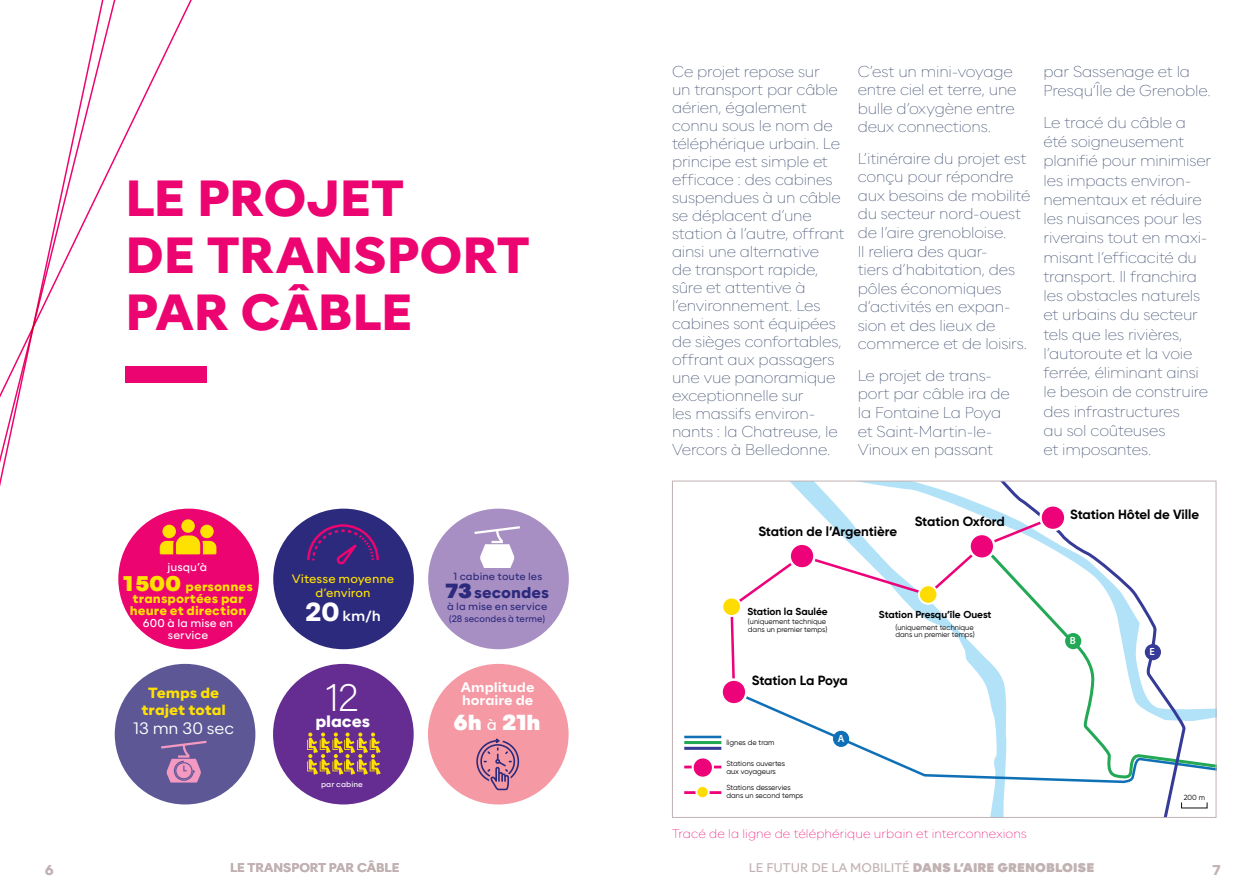
<style>
.page{position:relative;width:1259px;height:893px;background:#fff}
.page>*{position:absolute;margin:0;border:0;box-sizing:border-box;transform-origin:0 0}
.TITRE_1{font:700 48.3px/57px "Alaska Beta";letter-spacing:-.005em;color:#ec0570}
.TEXTE_COURANT{font:40.5px "Acumin Variable Concept";color:#fff}
.TEXTE_COURANT-2{font:900 20.7px "Alaska Beta";color:#fff}
.TEXTE_COURANT-3{font:300 15.75px "Alaska Beta";letter-spacing:-.005em;color:#fff}
.TEXTE_COURANT-4{font:700 15.75px "Alaska Beta";letter-spacing:-.005em;color:#fff}
.TEXTE_COURANT-5{font:100 15px/18px "Alaska Beta";letter-spacing:-.01em;color:#3c4b6d}
.TEXTE_COURANT-6{font:700 15px "Alaska Beta";letter-spacing:-.005em;color:#2c2a7c}
.TEXTE_COURANT-7{font:700 14.1px/17.4px "Alaska Beta";color:#ffe101;text-align:center}
.TEXTE_COURANT-8{font:500 14.1px "Alaska Beta";color:#fff}
.t1{font:700 13.5px "Alaska Beta";color:#c1b1b3}
.t2{font:700 13.35px "Gilroy";color:#000001}
.TEXTE_COURANT-9{font:13.2px/13.2px "Alaska Beta Semi Bold Contrast";color:#fff}
.TEXTE_COURANT-10{font:700 12.15px/12px "Alaska Beta";letter-spacing:.005em;color:#ffe101;text-align:center}
.RÉPONSE{font:100 12px "Alaska Beta";letter-spacing:.01em;color:#ec0570}
.t3{font:900 12px "Alaska Beta";color:#c1b1b3}
.t4{font:600 12px "Alaska Beta";color:#c1b1b3}
.TEXTE_COURANT-11{font:11.55px/14px "Alaska Beta";letter-spacing:.005em;color:#ffe101;text-align:center}
.TEXTE_COURANT-12{font:10.8px/12px "Alaska Beta";letter-spacing:.005em;color:#fff;text-align:center}
.t5{font:600 10.5px "Myriad Pro";color:#fff}
.t6{font:700 10.05px "Gilroy";color:#000001}
.TEXTE_COURANT-13{font:9.9px "Alaska Beta";letter-spacing:.01em;color:#2c2a7c}
.TEXTE_COURANT-14{font:9px "Alaska Beta";letter-spacing:.005em;color:#2c2a7c;scale:.95 1}
.TEXTE_COURANT-15{font:7.5px "Alaska Beta";letter-spacing:.01em;color:#fff}
.t7{font:7.35px/7.4px "Gilroy";color:#000001}
.s1{font-weight:900;font-size:20.25px}
.s2{font-weight:700;font-size:24.9px}
.s3{font-weight:900;font-size:19.5px}
.s4{font-weight:400;font-size:14.85px}
.s5{font-weight:400}
</style>
<div class="page">
<div style="left:118px;top:509px;width:141px;height:140px;background:#ec0570;border-radius:50%"></div>
<div style="left:200px;top:525px;width:14px;height:13px;background:#ffe101;border-radius:50%"></div>
<svg style="left:202px;top:535px;width:14px;height:19px"></svg>
<div style="left:273px;top:509px;width:141px;height:140px;background:#2c2a7c;border-radius:50%"></div>
<svg style="left:307px;top:524px;width:72px;height:41px"></svg>
<div style="left:428px;top:509px;width:141px;height:140px;background:#a88fc3;border-radius:50%"></div>
<svg style="left:474px;top:526px;width:46px;height:42px"></svg>
<div style="left:115px;top:664px;width:140px;height:140px;background:#5d5796;border-radius:50%"></div>
<svg style="left:161px;top:741px;width:45px;height:41px"></svg>
<div style="left:273px;top:664px;width:141px;height:140px;background:#652d91;border-radius:50%"></div>
<svg style="left:307px;top:732px;width:74px;height:43px"></svg>
<div style="left:428px;top:664px;width:140px;height:140px;background:#f59aa4;border-radius:50%"></div>
<svg style="left:476px;top:738px;width:44px;height:52px"></svg>
<svg style="left:0;top:0;width:192px;height:614px"></svg>
<svg style="left:684px;top:483px;width:524px;height:326px"></svg>
<svg style="left:731px;top:695px;width:477px;height:89px"></svg>
<div style="left:833px;top:731px;width:16px;height:16px;background:#1070b6;border-radius:50%"></div>
<svg style="left:1185px;top:548px;width:29px;height:233px"></svg>
<svg style="left:911px;top:483px;width:274px;height:333px"></svg>
<div style="left:1065px;top:633px;width:16px;height:16px;background:#23a956;border-radius:50%"></div>
<div style="left:1144px;top:644px;width:17px;height:16px;background:#363b97;border-radius:50%"></div>
<svg style="left:729px;top:514px;width:327px;height:181px"></svg>
<div style="left:721px;top:680px;width:25px;height:24px;background:#ed027a;border-radius:50%"></div>
<div style="left:720px;top:678px;width:27px;height:28px;border:3px solid #fff;border-radius:50%"></div>
<div style="left:789px;top:544px;width:25px;height:24px;background:#ed027a;border-radius:50%"></div>
<div style="left:788px;top:542px;width:27px;height:28px;border:3px solid #fff;border-radius:50%"></div>
<div style="left:969px;top:534px;width:25px;height:25px;background:#ed027a;border-radius:50%"></div>
<div style="left:968px;top:533px;width:27px;height:27px;border:3px solid #fff;border-radius:50%"></div>
<div style="left:1040px;top:505px;width:25px;height:25px;background:#ed027a;border-radius:50%"></div>
<div style="left:1039px;top:504px;width:27px;height:27px;border:3px solid #fff;border-radius:50%"></div>
<svg style="left:722px;top:597px;width:19px;height:19px"></svg>
<div style="left:721px;top:596px;width:21px;height:21px;border:2px solid #fff;border-radius:50%"></div>
<div style="left:919px;top:585px;width:18px;height:19px;background:#ffdc01;border-radius:50%"></div>
<div style="left:918px;top:584px;width:20px;height:21px;border:2px solid #fff;border-radius:50%"></div>
<hr style="left:684px;top:766px;width:37px;height:2px;background:#ed027a">
<hr style="left:684px;top:747px;width:37px;height:3px;background:#363b97">
<hr style="left:684px;top:741px;width:37px;height:3px;background:#23a956">
<hr style="left:684px;top:736px;width:37px;height:2px;background:#1070b6">
<svg style="left:692px;top:757px;width:21px;height:21px"></svg>
<div style="left:691px;top:756px;width:23px;height:23px;border:2px solid #fff;border-radius:50%"></div>
<hr style="left:684px;top:791px;width:37px;height:3px;background:#ed027a">
<div style="left:696px;top:786px;width:12px;height:12px;background:#ffdc01;border-radius:50%"></div>
<div style="left:695px;top:785px;width:14px;height:14px;border:2px solid #fff;border-radius:50%"></div>
<div style="left:125px;top:366px;width:81px;height:17px;background:#ec0570"></div>
<p class="TITRE_1" style="left:125px;top:168px;width:406px">LE PROJET<br>DE TRANSPORT<br>PAR CÂBLE</p>
<p class="TEXTE_COURANT-12" style="left:167px;top:560px;width:41px">jusqu’à</p>
<p class="TEXTE_COURANT-10" style="left:123px;top:580px;width:131px"><span class="s1">1500</span> personnes transportées par heure et direction</p>
<p class="TEXTE_COURANT-12" style="left:143px;top:616px;width:92px">600 à la mise en service</p>
<p class="TEXTE_COURANT-7" style="left:141px;top:683px;width:86px">Temps de trajet total</p>
<p class="TEXTE_COURANT-3" style="left:133px;top:718px;width:102px">13 mn 30 sec</p>
<p class="TEXTE_COURANT-11" style="left:292px;top:571px;width:104px">Vitesse moyenne d’environ</p>
<p class="TEXTE_COURANT-8" style="left:305px;top:606px;width:77px"><span class="s2">20</span> km/h</p>
<p class="TEXTE_COURANT" style="left:325px;top:669px;width:35px">12</p>
<p class="TEXTE_COURANT-4" style="left:315px;top:711px;width:56px">places</p>
<p class="TEXTE_COURANT-15" style="left:321px;top:779px;width:43px">par cabine</p>
<p class="TEXTE_COURANT-13" style="left:453px;top:570px;width:90px">1 cabine toute les</p>
<p class="TEXTE_COURANT-6" style="left:445px;top:583px;width:105px"><span class="s3">73</span> secondes</p>
<p class="TEXTE_COURANT-13" style="left:447px;top:600px;width:102px">à la mise en service</p>
<p class="TEXTE_COURANT-14" style="left:449px;top:613px;width:102px">(28 secondes à terme)</p>
<p class="TEXTE_COURANT-9" style="left:461px;top:680px;width:75px">Amplitude horaire de</p>
<p class="TEXTE_COURANT-2" style="left:453px;top:709px;width:88px">6h <span class="s4">à</span> 21h</p>
<p class="TEXTE_COURANT-5" style="left:672px;top:61px;width:174px">Ce projet repose sur<br>un transport par câble aérien, également connu sous le nom de téléphérique urbain. Le principe est simple et efficace : des cabines suspendues à un câble se déplacent d’une station à l’autre, offrant ainsi une alternative<br>de transport rapide, sûre et attentive à l’environnement. Les cabines sont équipées de sièges confortables, offrant aux passagers une vue panoramique exceptionnelle sur<br>les massifs environ&shy;nants : la Chatreuse, le<br>Vercors à Belledonne.</p>
<p class="TEXTE_COURANT-5" style="left:857px;top:61px;width:160px;line-height:18.6px">C’est un mini-voyage entre ciel et terre, une bulle d’oxygène entre deux connections.</p>
<p class="TEXTE_COURANT-5" style="left:857px;top:148px;width:174px;line-height:18.6px">L’itinéraire du projet est conçu pour répondre aux besoins de mobilité du secteur nord-ouest de l’aire grenobloise.<br>Il reliera des quar-<br>tiers d’habitation, des pôles économiques d’activités en expan&shy;sion et des lieux de commerce et de loisirs.</p>
<p class="TEXTE_COURANT-5" style="left:857px;top:365px;width:153px;line-height:18.6px">Le projet de trans&shy;port par câble ira de la Fontaine La Poya et Saint-Martin-le-<br>Vinoux en passant</p>
<p class="TEXTE_COURANT-5" style="left:1043px;top:61px;width:169px;line-height:19.2px">par Sassenage et la<br>Presqu’Île de Grenoble.</p>
<p class="TEXTE_COURANT-5" style="left:1043px;top:112px;width:169px;line-height:19.2px">Le tracé du câble a été soigneusement planifié pour minimiser les impacts environ&shy;nementaux et réduire les nuisances pour les riverains tout en maxi&shy;misant l’efficacité du transport. Il franchira les obstacles naturels et urbains du secteur tels que les rivières, l’autoroute et la voie ferrée, éliminant ainsi le besoin de construire des infrastructures<br>au sol coûteuses<br>et imposantes.</p>
<p class="t2" style="left:758px;top:523px;width:140px">Station de l’Argentière</p>
<p class="t2" style="left:914px;top:513px;width:92px">Station Oxford</p>
<p class="t2" style="left:1070px;top:506px;width:131px">Station Hôtel de Ville</p>
<p class="t6" style="left:747px;top:605px;width:82px">Station la Saulée</p>
<p class="t7" style="left:748px;top:618px;width:81px">(uniquement technique dans un premier temps)</p>
<p class="t2" style="left:752px;top:671px;width:98px">Station La Poya</p>
<p class="t6" style="left:879px;top:608px;width:114px">Station Presqu’île Ouest</p>
<p class="t7" style="left:895px;top:624px;width:81px">(uniquement technique dans un premier temps)</p>
<p class="t5" style="left:838px;top:732px;width:8px">A</p>
<p class="t7" style="left:726px;top:738px;width:50px">lignes de tram</p>
<p class="t7" style="left:726px;top:760px;width:60px">Stations ouvertes aux voyageurs</p>
<p class="t7" style="left:726px;top:784px;width:78px">Stations desservies dans un second temps</p>
<p class="RÉPONSE" style="left:672px;top:825px;width:356px">Tracé de la ligne de téléphérique urbain et interconnexions</p>
<p class="t5" style="left:1070px;top:634px;width:8px">B</p>
<p class="t5" style="left:1149px;top:645px;width:7px">E</p>
<p class="t7" style="left:1183px;top:793px;width:23px">200 m</p>
<p class="t1" style="left:45px;top:861px;width:10px">6</p>
<p class="t4" style="left:230px;top:860px;width:171px">LE TRANSPORT PAR CÂBLE</p>
<p class="t3" style="left:749px;top:860px;width:347px"><span class="s5">LE FUTUR DE LA MOBILITÉ</span> DANS L’AIRE GRENOBLOISE</p>
<p class="t1" style="left:1212px;top:861px;width:10px">7</p>
</div>
